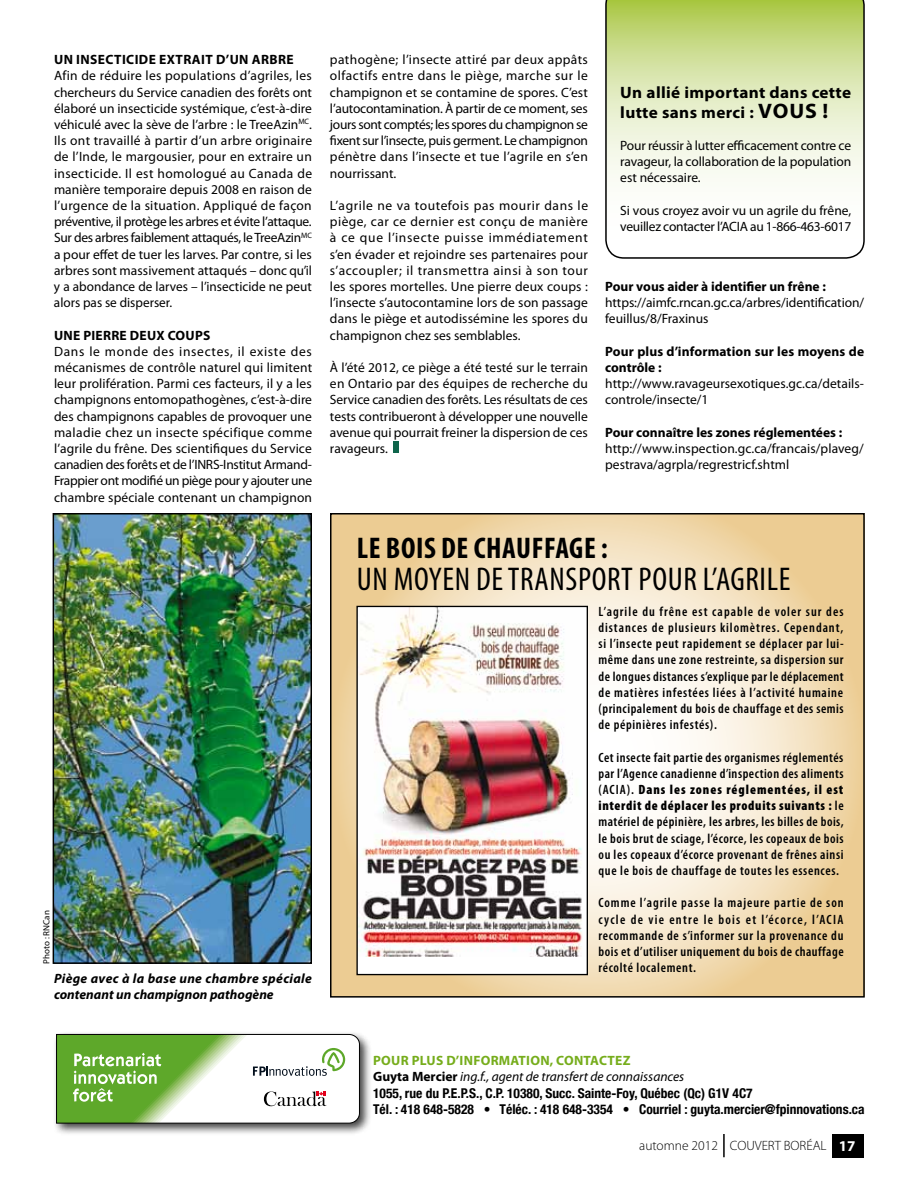
<style>
.page{position:relative;width:918px;height:1188px;background:#fff}
.page>*{position:absolute;margin:0;border:0;box-sizing:border-box;transform-origin:0 0}
.t1{font:condensed 33px "Myriad Pro";letter-spacing:.02em;color:#000}
.t2{font:700 condensed 30px "Myriad Pro";letter-spacing:.02em;color:#000}
.t3{font:700 16.5px/19.8px "Myriad Pro";letter-spacing:.02em;color:#000;scale:1.04 1}
.t4{font:13.5px/16.2px "Myriad Pro";color:#000;text-align:justify}
.t5{font:600 condensed 13.5px/16.2px "Myriad Pro";letter-spacing:.045em;color:#000;text-align:justify}
.t6{font:700 condensed 13.5px/16.2px "Helvetica Neue";color:#000}
.t7{font:700 13.5px/16.2px "Myriad Pro";letter-spacing:.02em;color:#000}
.t8{font:italic 13.5px/16.2px "Myriad Pro";color:#000}
.t9{font:700 13.5px "Myriad Pro";color:#000}
.t10{font:italic 700 13.5px/16.2px "Myriad Pro";letter-spacing:.01em;color:#000}
.t11{font:300 13.5px "Myriad Pro";color:#000}
.t12{font:9px "Myriad Pro";color:#000}
.s1{font-size:21px}
.s2{font-weight:900}
.s3{font-weight:700;font-style:normal;color:#76ad1c}
.s4{font-weight:700;font-style:normal}
.s5{font-weight:700;font-size:15px;color:#fff}
</style>
<div class="page">
<svg style="left:605px;top:0;width:260px;height:259px"></svg>
<svg style="left:333px;top:516px;width:529px;height:479px;background:#f3e1c0"></svg>
<div style="left:330px;top:513px;width:535px;height:485px;border:2px solid #000"></div>
<div style="left:53px;top:1031px;width:320px;height:105px;background:#000;opacity:.75"></div>
<svg style="left:56px;top:1034px;width:304px;height:90px"></svg>
<div style="left:393px;top:441px;width:5px;height:12px;background:#0e654b"></div>
<svg style="left:832px;top:1134px;width:1px;height:23px"></svg>
<div style="left:833px;top:1134px;width:31px;height:23px;background:#000"></div>
<hr style="left:723px;top:1134px;width:2px;height:23px;background:#000">
<img style="left:56px;top:516px;width:253px;height:445px">
<div style="left:53px;top:513px;width:259px;height:451px;border:2px solid #000"></div>
<div style="left:357px;top:606px;width:230px;height:369px;background:#fff"></div>
<img style="left:358px;top:608px;width:224px;height:349px">
<div style="left:356px;top:606px;width:232px;height:369px;border:1px solid #000"></div>
<p class="t7" style="left:54px;top:51px;width:241px">Un insecticide extrait d’un arbre</p>
<p class="t4" style="left:54px;top:67px;width:260px">Afin de réduire les populations d’agriles, les chercheurs du Service canadien des forêts ont élaboré un insecticide systémique, c’est-à-dire véhiculé avec la sève de l’arbre : le TreeAzin<sup>MC</sup>.<br>Ils ont travaillé à partir d’un arbre originaire de l’Inde, le margousier, pour en extraire un insecticide. Il est homologué au Canada de manière temporaire depuis 2008 en raison de l’urgence de la situation. Appliqué de façon préventive, il protège les arbres et évite l’attaque.<br>Sur des arbres faiblement attaqués, le TreeAzin<sup>MC </sup>a pour effet de tuer les larves. Par contre, si les arbres sont massivement attaqués – donc qu’il y a abondance de larves – l’insecticide ne peut alors pas se disperser.</p>
<p class="t7" style="left:54px;top:326px;width:158px">Une pierre deux coups</p>
<p class="t4" style="left:54px;top:343px;width:260px">Dans le monde des insectes, il existe des mécanismes de contrôle naturel qui limitent leur prolifération. Parmi ces facteurs, il y a les champignons entomopathogènes, c’est-à-dire des champignons capables de provoquer une maladie chez un insecte spécifique comme l’agrile du frêne. Des scientifiques du Service canadien des forêts et de l’INRS-Institut Armand-Frappier ont modifié un piège pour y ajouter une chambre spéciale contenant un champignon</p>
<p class="t12" style="left:41px;top:964px;width:55px;rotate:-90deg">Photo : RNCan</p>
<p class="t10" style="left:54px;top:970px;width:259px">Piège avec à la base une chambre spéciale contenant un champignon pathogène</p>
<p class="t4" style="left:330px;top:51px;width:260px">pathogène; l’insecte attiré par deux appâts olfactifs entre dans le piège, marche sur le champignon et se contamine de spores. C’est l’autocontamination. À partir de ce moment, ses jours sont comptés; les spores du champignon se fixent sur l’insecte, puis germent. Le champignon pénètre dans l’insecte et tue l’agrile en s’en nourrissant.</p>
<p class="t4" style="left:330px;top:197px;width:260px">L’agrile ne va toutefois pas mourir dans le piège, car ce dernier est conçu de manière à ce que l’insecte puisse immédiatement s’en évader et rejoindre ses partenaires pour s’accoupler; il transmettra ainsi à son tour les spores mortelles. Une pierre deux coups : l’insecte s’autocontamine lors de son passage dans le piège et autodissémine les spores du champignon chez ses semblables.</p>
<p class="t4" style="left:330px;top:359px;width:260px">À l’été 2012, ce piège a été testé sur le terrain en Ontario par des équipes de recherche du Service canadien des forêts. Les résultats de ces tests contribueront à développer une nouvelle avenue qui pourrait freiner la dispersion de ces ravageurs.</p>
<p class="t3" style="left:620px;top:82px;width:224px">Un allié important dans cette lutte sans merci : <span class="s1">vous !</span></p>
<p class="t4" style="left:620px;top:137px;width:233px">Pour réussir à lutter efficacement contre ce ravageur, la collaboration de la population est nécessaire.</p>
<p class="t4" style="left:620px;top:202px;width:233px">Si vous croyez avoir vu un agrile du frêne, veuillez contacter l’ACIA au 1-866-463-6017</p>
<p class="t9" style="left:605px;top:278px;width:222px">Pour vous aider à identifier un frêne :</p>
<p class="t4" style="left:605px;top:294px;width:260px">https://aimfc.rncan.gc.ca/arbres/identification/ feuillus/8/Fraxinus</p>
<p class="t7" style="left:605px;top:343px;width:260px">Pour plus d’information sur les moyens de contrôle :</p>
<p class="t4" style="left:605px;top:375px;width:260px">http://www.ravageursexotiques.gc.ca/details&shy;controle/insecte/1</p>
<p class="t9" style="left:605px;top:424px;width:239px">Pour connaître les zones réglementées :</p>
<p class="t4" style="left:605px;top:440px;width:260px">http://www.inspection.gc.ca/francais/plaveg/ pestrava/agrpla/regrestricf.shtml</p>
<h2 class="t2" style="left:357px;top:529px;width:253px">LE BOIS DE CHAUFFAGE :</h2>
<h1 class="t1" style="left:357px;top:559px;width:435px">UN MOYEN DE TRANSPORT POUR L’AGRILE</h1>
<p class="t5" style="left:598px;top:603px;width:247px">L’agrile du frêne est capable de voler sur des distances de plusieurs kilomètres. Cependant, si l’insecte peut rapidement se déplacer par lui&shy;même dans une zone restreinte, sa dispersion sur de longues distances s’explique par le déplacement de matières infestées liées à l’activité humaine (principalement du bois de chauffage et des semis de pépinières infestés).</p>
<p class="t5" style="left:598px;top:749px;width:247px">Cet insecte fait partie des organismes réglementés par l’Agence canadienne d’inspection des aliments (ACIA). <span class="s2">Dans les zones réglementées, il est interdit de déplacer les produits suivants :</span> le matériel de pépinière, les arbres, les billes de bois, le bois brut de sciage, l’écorce, les copeaux de bois ou les copeaux d’écorce provenant de frênes ainsi que le bois de chauffage de toutes les essences.</p>
<p class="t5" style="left:598px;top:895px;width:247px">Comme l’agrile passe la majeure partie de son cycle de vie entre le bois et l’écorce, l’ACIA recommande de s’informer sur la provenance du bois et d’utiliser uniquement du bois de chauffage récolté localement.</p>
<p class="t8" style="left:373px;top:1052px;width:313px"><span class="s3">Pour plus d’information, contactez<br></span><span class="s4">Guyta Mercier</span> ing.f., agent de transfert de connaissances</p>
<p class="t6" style="left:373px;top:1084px;width:493px">1055, rue du P.E.P.S., C.P. 10380, Succ. Sainte-Foy, Québec (Qc) G1V 4C7<br>Tél. : 418 648-5828 • Téléc. : 418 648-3354 • Courriel : guyta.mercier@fpinnovations.ca</p>
<p class="t11" style="left:639px;top:1138px;width:218px">automne 2012 COUVERT BORÉAL <span class="s5">17</span></p>
</div>
